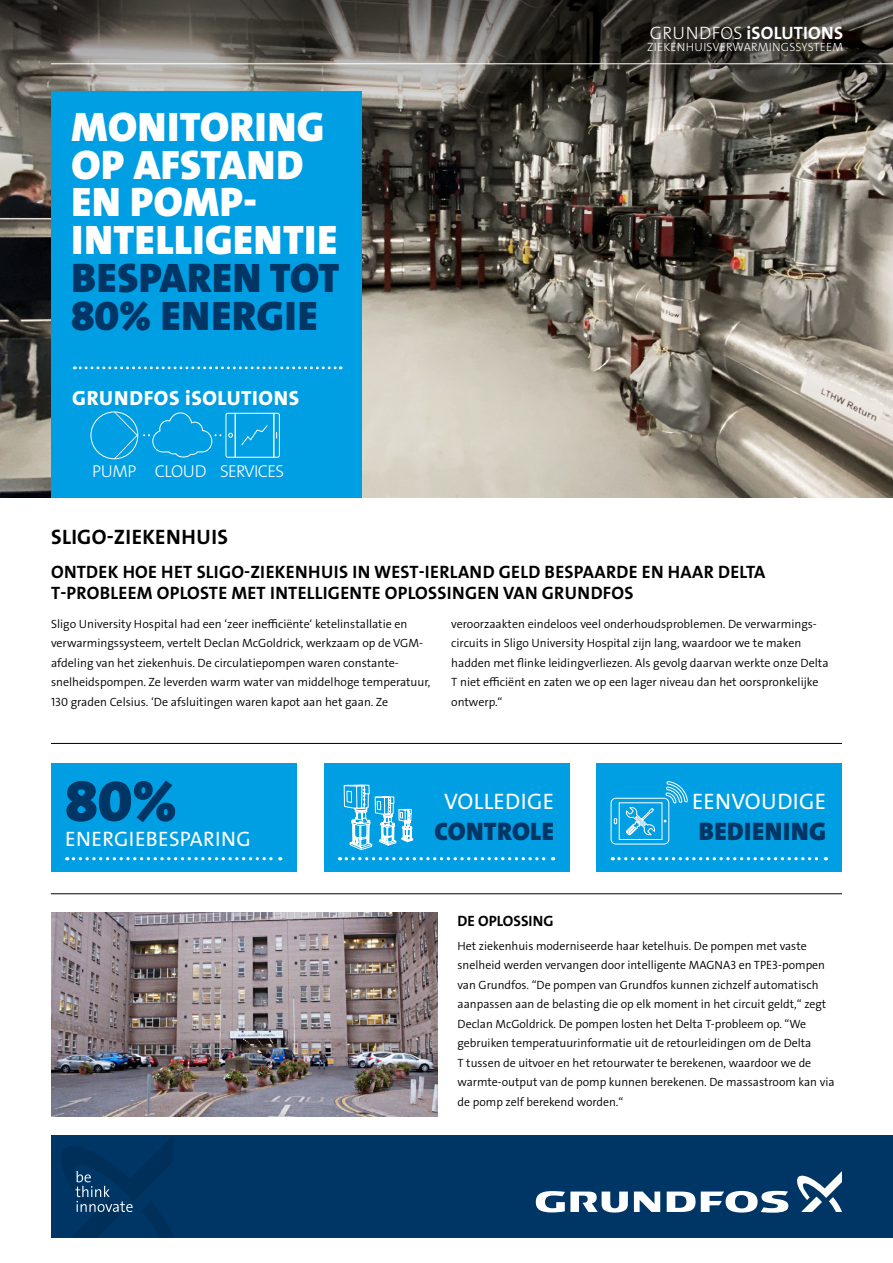
<style>
.page{position:relative;width:893px;height:1263px;background:#fff}
.page>*{position:absolute;margin:0;border:0;box-sizing:border-box;transform-origin:0 0}
.t1{font:57.75px "Grundfos The Sans V2 OT 9 BL";color:#003665}
.t2{font:41.55px/37.8px "Grundfos The Sans V2 OT 9 BL";letter-spacing:.015em;color:#fff}
.t3{font:41.55px/37.8px "Grundfos The Sans V2 OT 9 BL";letter-spacing:.015em;color:#003665}
.t4{font:25.5px "Grundfos The Sans V2 OT 9 BL";letter-spacing:.015em;color:#003665}
.t5{font:22.5px "Grundfos The Sans V2 OT 5 R";letter-spacing:.015em;color:#fff}
.t6{font:21px "Grundfos The Sans V2 OT 7 B";letter-spacing:.015em;color:#000}
.t7{font:21px "Grundfos The Sans V2 OT 5 R";letter-spacing:.015em;color:#fff}
.t8{font:20.7px "Grundfos The Sans V2 OT 8 XB";letter-spacing:.03em;color:#fff}
.t9{font:18px/21px "Grundfos The Sans V2 OT 7 B";letter-spacing:.015em;color:#000}
.t10{font:18px "Grundfos The Sans V2 OT 7 B";letter-spacing:.015em;color:#fff}
.t11{font:17.25px "Grundfos The Sans V2 OT 3 L";letter-spacing:-.04em;color:#fff}
.t12{font:15px "Grundfos The Sans V2 OT 7 B";color:#000}
.t13{font:12px/19.5px "Grundfos The Sans V2 OT 4 SL";color:#000}
.t14{font:12px "Grundfos The Sans V2 OT 3 L";letter-spacing:.015em;color:#fff}
.s1{font-family:"Grundfos The Sans V2 OT 3 L"}
</style>
<div class="page">
<img style="left:0;top:128px;width:893px;height:369px">
<svg style="left:0;top:0;width:893px;height:128px;background:#615d57"></svg>
<div style="left:51px;top:91px;width:310px;height:406px;background:#009ee3"></div>
<svg style="left:74px;top:366px;width:267px;height:3px"></svg>
<div style="left:91px;top:411px;width:47px;height:48px;border:1px solid #fff;border-radius:50%"></div>
<svg style="left:114px;top:412px;width:166px;height:47px"></svg>
<hr style="left:51px;top:893px;width:791px;height:1px;background:#000">
<hr style="left:51px;top:743px;width:791px;height:1px;background:#000">
<div style="left:51px;top:763px;width:246px;height:109px;background:#009ee3"></div>
<svg style="left:67px;top:857px;width:214px;height:3px"></svg>
<div style="left:324px;top:763px;width:246px;height:109px;background:#009ee3"></div>
<img style="left:51px;top:912px;width:387px;height:205px">
<div style="left:596px;top:763px;width:246px;height:109px;background:#009ee3"></div>
<svg style="left:626px;top:807px;width:29px;height:29px"></svg>
<svg style="left:614px;top:818px;width:3px;height:6px"></svg>
<div style="left:611px;top:798px;width:58px;height:46px;border:1px solid #fff;border-radius:5px"></div>
<svg style="left:665px;top:781px;width:23px;height:22px"></svg>
<svg style="left:340px;top:784px;width:214px;height:129px"></svg>
<svg style="left:619px;top:857px;width:207px;height:3px"></svg>
<div style="left:51px;top:1135px;width:842px;height:102px;background:#003665"></div>
<svg style="left:634px;top:1191px;width:26px;height:21px"></svg>
<svg style="left:536px;top:1191px;width:92px;height:21px"></svg>
<svg style="left:667px;top:1191px;width:121px;height:22px"></svg>
<svg style="left:797px;top:1171px;width:45px;height:41px"></svg>
<svg style="left:61px;top:1137px;width:112px;height:100px"></svg>
<svg style="left:611px;top:0;width:268px;height:96px;background:#3b3731"></svg>
<hr style="left:51px;top:63px;width:842px;height:1px;background:#fff">
<h3 class="t10" style="left:650px;top:21px;width:195px"><span class="s1">GRUNDFOS</span> iSOLUTIONS</h3>
<h2 class="t2" style="left:71px;top:108px;width:267px">MONITORING<br>OP AFSTAND<br>EN POMP-<br>INTELLIGENTIE</h2>
<h2 class="t3" style="left:71px;top:259px;width:270px">BESPAREN TOT<br>80% ENERGIE</h2>
<h3 class="t8" style="left:72px;top:384px;width:228px">GRUNDFOS iSOLUTIONS</h3>
<h3 class="t11" style="left:92px;top:460px;width:194px">PUMP CLOUD SERVICES</h3>
<p class="t14" style="left:647px;top:39px;width:198px">ZIEKENHUISVERWARMINGSSYSTEEM</p>
<h3 class="t6" style="left:51px;top:523px;width:178px">SLIGO-ZIEKENHUIS</h3>
<h3 class="t9" style="left:51px;top:561px;width:716px">ONTDEK HOE HET SLIGO-ZIEKENHUIS IN WEST-IERLAND GELD BESPAARDE EN HAAR DELTA<br>T-PROBLEEM OPLOSTE MET INTELLIGENTE OPLOSSINGEN VAN GRUNDFOS</h3>
<p class="t13" style="left:51px;top:614px;width:381px">Sligo University Hospital had een ‘zeer inefficiënte‘ ketelinstallatie en verwarmingssysteem, vertelt Declan McGoldrick, werkzaam op de VGM&shy;afdeling van het ziekenhuis. De circulatiepompen waren constante&shy;snelheidspompen. Ze leverden warm water van middelhoge temperatuur, 130 graden Celsius. ‘De afsluitingen waren kapot aan het gaan. Ze</p>
<p class="t13" style="left:451px;top:614px;width:379px">veroorzaakten eindeloos veel onderhoudsproblemen. De verwarmings&shy;circuits in Sligo University Hospital zijn lang, waardoor we te maken hadden met flinke leidingverliezen. Als gevolg daarvan werkte onze Delta T niet efficiënt en zaten we op een lager niveau dan het oorspronkelijke ontwerp.“</p>
<h1 class="t1" style="left:65px;top:764px;width:113px">80%</h1>
<h3 class="t7" style="left:65px;top:825px;width:187px">ENERGIEBESPARING</h3>
<h3 class="t5" style="left:444px;top:787px;width:111px">VOLLEDIGE</h3>
<h3 class="t4" style="left:434px;top:815px;width:121px">CONTROLE</h3>
<p class="t12" style="left:458px;top:911px;width:97px">DE OPLOSSING</p>
<h3 class="t5" style="left:692px;top:787px;width:136px">EENVOUDIGE</h3>
<h3 class="t4" style="left:699px;top:815px;width:129px">BEDIENING</h3>
<p class="t13" style="left:458px;top:936px;width:379px">Het ziekenhuis moderniseerde haar ketelhuis. De pompen met vaste snelheid werden vervangen door intelligente MAGNA3 en TPE3-pompen van Grundfos. “De pompen van Grundfos kunnen zichzelf automatisch aanpassen aan de belasting die op elk moment in het circuit geldt,“ zegt Declan McGoldrick. De pompen losten het Delta T-probleem op. “We gebruiken temperatuurinformatie uit de retourleidingen om de Delta<br>T tussen de uitvoer en het retourwater te berekenen, waardoor we de warmte-output van de pomp kunnen berekenen. De massastroom kan via de pomp zelf berekend worden.“</p>
</div>
